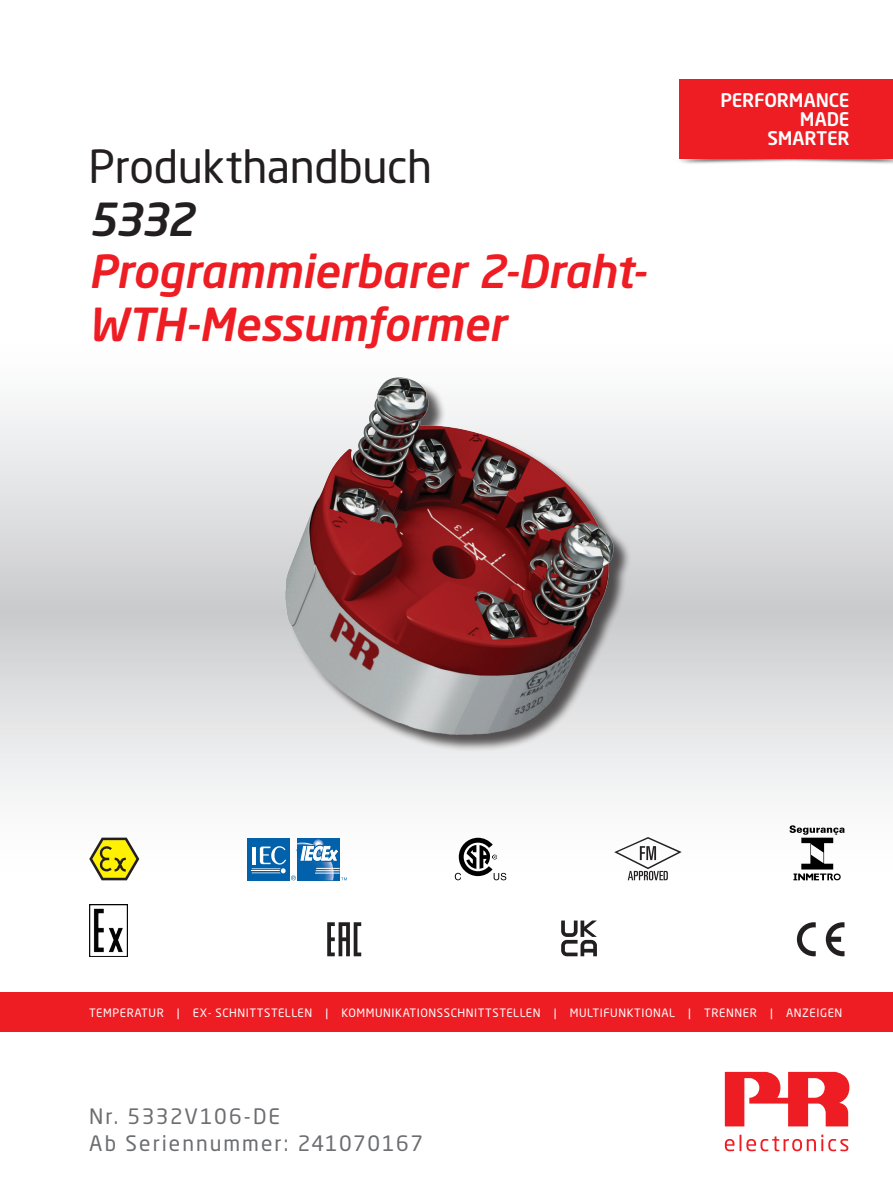
<style>
.page{position:relative;width:893px;height:1191px;background:#fff}
.page>*{position:absolute;margin:0;border:0;box-sizing:border-box;transform-origin:0 0}
.t1{font:italic 500 45px/52.5px "Neo Sans Pro";letter-spacing:-.005em;color:#ee1d23}
.t2{font:45px "Neo Sans Pro";letter-spacing:-.01em;color:#231f20}
.t3{font:italic 500 45px "Neo Sans Pro";color:#231f20}
.t4{font:21px/27px "Neo Sans Pro";letter-spacing:.095em;color:#6c6d70}
.t5{font:500 18.6px/19px "Neo Sans Std";letter-spacing:-.01em;color:#fff;text-align:right}
.t6{font:11.4px "Neo Sans Pro";letter-spacing:.05em;color:#fff}
</style>
<div class="page">
<svg style="left:0;top:408px;width:893px;height:452px"></svg>
<div style="left:0;top:992px;width:893px;height:40px;background:#ee1d23"></div>
<img style="left:264px;top:377px;width:365px;height:399px">
<img style="left:679px;top:153px;width:214px;height:11px">
<div style="left:680px;top:79px;width:213px;height:80px;background:#ee1d23"></div>
<svg style="left:725px;top:1134px;width:123px;height:17px"></svg>
<svg style="left:725px;top:1071px;width:124px;height:55px"></svg>
<div style="left:297px;top:837px;width:43px;height:43px;background:#fbfbfc"></div>
<div style="left:247px;top:837px;width:43px;height:43px;background:#0161aa"></div>
<svg style="left:252px;top:838px;width:95px;height:42px"></svg>
<svg style="left:455px;top:837px;width:51px;height:43px"></svg>
<svg style="left:826px;top:922px;width:18px;height:34px"></svg>
<svg style="left:797px;top:922px;width:19px;height:34px"></svg>
<svg style="left:89px;top:837px;width:50px;height:43px"></svg>
<svg style="left:327px;top:922px;width:34px;height:34px"></svg>
<svg style="left:789px;top:825px;width:55px;height:55px"></svg>
<img style="left:89px;top:904px;width:38px;height:52px">
<svg style="left:614px;top:837px;width:68px;height:43px"></svg>
<svg style="left:561px;top:920px;width:36px;height:36px"></svg>
<h1 class="t2" style="left:89px;top:139px;width:345px">Produkthandbuch</h1>
<h1 class="t3" style="left:89px;top:191px;width:108px">5332</h1>
<h1 class="t1" style="left:89px;top:244px;width:559px">Programmierbarer 2-Draht-<br>WTH-Messumformer</h1>
<h3 class="t5" style="left:720px;top:90px;width:131px">PERFORMANCE<br>MADE<br>SMARTER</h3>
<p class="t6" style="left:89px;top:1005px;width:754px">TEMPERATUR | EX- SCHNITTSTELLEN | KOMMUNIKATIONSSCHNITTSTELLEN | MULTIFUNKTIONAL | TRENNER | ANZEIGEN</p>
<h2 class="t4" style="left:89px;top:1102px;width:335px">Nr. 5332V106-DE<br>Ab Seriennummer: 241070167</h2>
</div>
